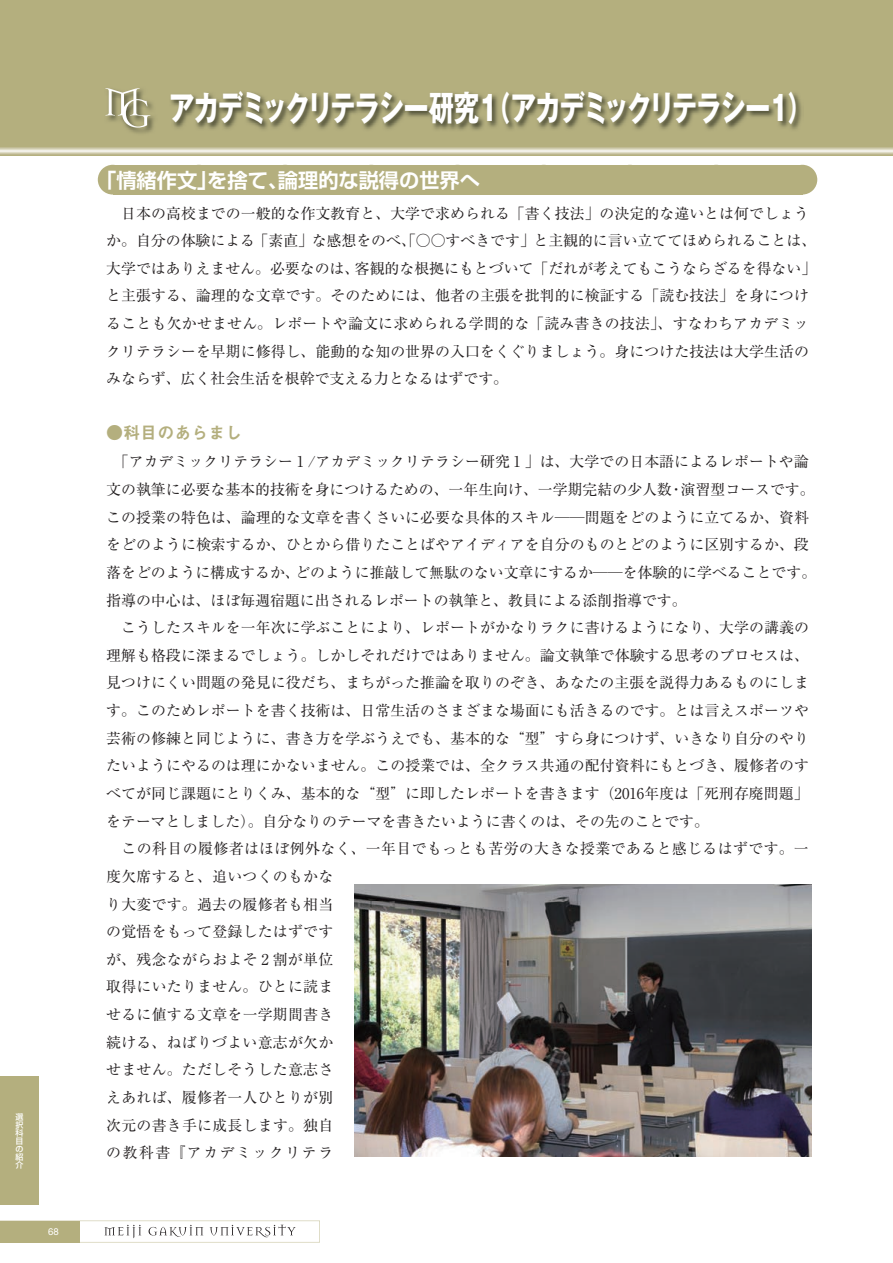
<style>
.page{position:relative;width:893px;height:1263px;background:#fff}
.page>*{position:absolute;margin:0;border:0;box-sizing:border-box;transform-origin:0 0}
.t1{font:700 34.35px "Gothic MB101 Pro";letter-spacing:-.065em;color:#fff;scale:.74 1}
.t2{font:700 20.25px "Shin Go Pro De";color:#fff}
.t3{font:16.95px "Midashi Go Pro MB31";color:#b4af7e}
.t4{font:14.85px/27.6px "Ryumin Pro";letter-spacing:.005em;color:#231f20}
.t5{font:9.6px "Helvetica Neue LT Pro";color:#fff}
.t6{font:500 7.95px/7.9px "Shin Go Pro";color:#fff;text-align:justify}
</style>
<div class="page">
<div style="left:0;top:0;width:893px;height:145px;background:#b4af7e"></div>
<svg style="left:0;top:145px;width:893px;height:11px;background:#cdc9a9"></svg>
<img style="left:127px;top:102px;width:27px;height:31px">
<svg style="left:105px;top:88px;width:45px;height:40px"></svg>
<svg style="left:0;top:1221px;width:320px;height:21px"></svg>
<div style="left:0;top:1076px;width:39px;height:129px;background:#b4af7e"></div>
<div style="left:98px;top:165px;width:719px;height:30px;background:#b4af7e"></div>
<img style="left:171px;top:92px;width:631px;height:38px">
<img style="left:355px;top:884px;width:456px;height:273px">
<p class="t6" style="left:15px;top:1112px;width:9px">選択科目の紹介</p>
<p class="t5" style="left:48px;top:1225px;width:12px">68</p>
<h1 class="t1" style="left:169px;top:79px;width:872px">アカデミックリテラシー研究１（アカデミックリテラシー１）</h1>
<h2 class="t2" style="left:96px;top:164px;width:385px">「情緒作文」を捨て、論理的な説得の世界へ</h2>
<p class="t4" style="left:106px;top:198px;width:711px">　日本の高校までの一般的な作文教育と、大学で求められる「書く技法」の決定的な違いとは何でしょうか。自分の体験による「素直」な感想をのべ、「○○すべきです」と主観的に言い立ててほめられることは、大学ではありえません。必要なのは、客観的な根拠にもとづいて「だれが考えてもこうならざるを得ない」と主張する、論理的な文章です。そのためには、他者の主張を批判的に検証する「読む技法」を身につけることも欠かせません。レポートや論文に求められる学問的な「読み書きの技法」、すなわちアカデミックリテラシーを早期に修得し、能動的な知の世界の入口をくぐりましょう。身につけた技法は大学生活のみならず、広く社会生活を根幹で支える力となるはずです。</p>
<p class="t3" style="left:106px;top:419px;width:138px">●科目のあらまし</p>
<p class="t4" style="left:106px;top:447px;width:711px">　「アカデミックリテラシー 1 /アカデミックリテラシー研究 1 」は、大学での日本語によるレポートや論文の執筆に必要な基本的技術を身につけるための、一年生向け、一学期完結の少人数・演習型コースです。この授業の特色は、論理的な文章を書くさいに必要な具体的スキル──問題をどのように立てるか、資料をどのように検索するか、ひとから借りたことばやアイディアを自分のものとどのように区別するか、段落をどのように構成するか、どのように推敲して無駄のない文章にするか──を体験的に学べることです。指導の中心は、ほぼ毎週宿題に出されるレポートの執筆と、教員による添削指導です。<br>　こうしたスキルを一年次に学ぶことにより、レポートがかなりラクに書けるようになり、大学の講義の理解も格段に深まるでしょう。しかしそれだけではありません。論文執筆で体験する思考のプロセスは、見つけにくい問題の発見に役だち、まちがった推論を取りのぞき、あなたの主張を説得力あるものにします。このためレポートを書く技術は、日常生活のさまざまな場面にも活きるのです。とは言えスポーツや芸術の修練と同じように、書き方を学ぶうえでも、基本的な“型”すら身につけず、いきなり自分のやりたいようにやるのは理にかないません。この授業では、全クラス共通の配付資料にもとづき、履修者のすべてが同じ課題にとりくみ、基本的な“型”に即したレポートを書きます（2016年度は「死刑存廃問題」をテーマとしました）。自分なりのテーマを書きたいように書くのは、その先のことです。<br>　この科目の履修者はほぼ例外なく、一年目でもっとも苦労の大きな授業であると感じるはずです。一度欠席すると、追いつくのもかな<br>り大変です。過去の履修者も相当<br>の覚悟をもって登録したはずです<br>が、残念ながらおよそ 2 割が単位<br>取得にいたりません。ひとに読ま<br>せるに値する文章を一学期間書き<br>続ける、ねばりづよい意志が欠か<br>せません。ただしそうした意志さ<br>えあれば、履修者一人ひとりが別<br>次元の書き手に成長します。独自<br>の教科書『アカデミックリテラ</p>
</div>
